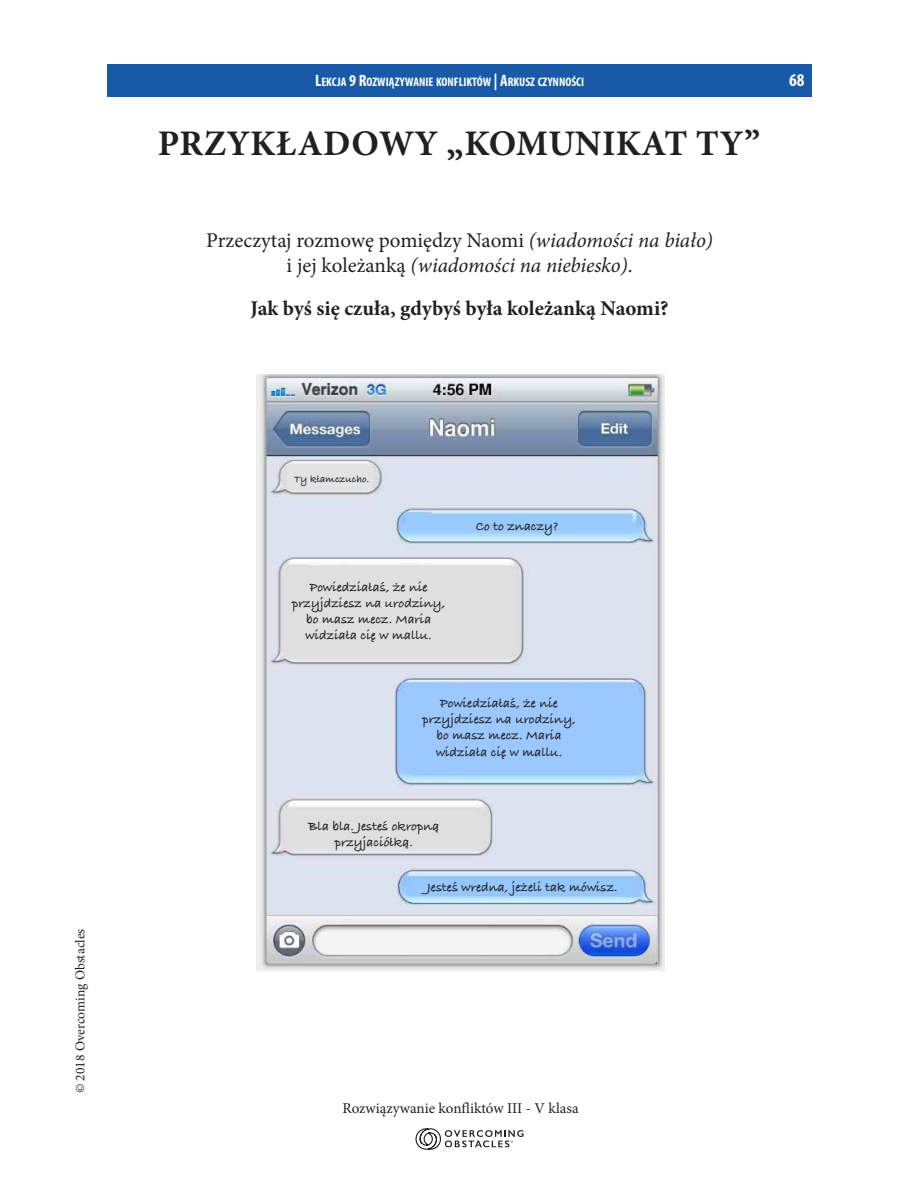
<style>
.page{position:relative;width:921px;height:1191px;background:#fff}
.page>*{position:absolute;margin:0;border:0;box-sizing:border-box;transform-origin:0 0}
.t1{font:700 36px "Minion Pro";letter-spacing:.01em;color:#231f20}
.t2{font:21px/25.2px "Minion Pro";color:#231f20;text-align:center}
.t3{font:700 21px "Minion Pro";color:#231f20}
.t4{font:700 condensed 18px "Myriad Pro";color:#fff}
.t5{font:15px "Minion Pro";color:#231f20}
.t6{font:700 13.5px/16.2px "Bradley Hand ITCTT";color:#231f20;text-align:center}
.t7{font:13.5px "Minion Pro";color:#231f20}
.t8{font:700 condensed 12.3px "Myriad Pro";color:#fff}
.t9{font:700 10.5px "Bradley Hand ITCTT";color:#231f20}
.s1{font-size:16.5px}
.s2{font-style:italic}
</style>
<div class="page">
<div style="left:108px;top:64px;width:703px;height:32px;background:#185aa8"></div>
<svg style="left:415px;top:1128px;width:108px;height:21px"></svg>
<img style="left:257px;top:374px;width:407px;height:596px">
<p class="t7" style="left:71px;top:1093px;width:166px;rotate:-90deg">© 2018 Overcoming Obstacles</p>
<p class="t8" style="left:315px;top:74px;width:270px"><span class="s1">L</span>EKCJA <span class="s1">9 R</span>OZWIĄZYWANIE KONFLIKTÓW <span class="s1">| A</span>RKUSZ CZYNNOŚCI</p>
<h3 class="t4" style="left:789px;top:69px;width:17px">68</h3>
<h1 class="t1" style="left:158px;top:118px;width:604px">PRZYKŁADOWY „KOMUNIKAT TY”</h1>
<h2 class="t2" style="left:206px;top:228px;width:508px">Przeczytaj rozmowę pomiędzy Naomi <span class="s2">(wiadomości na biało) </span>i jej koleżanką <span class="s2">(wiadomości na niebiesko)</span>.</h2>
<h2 class="t3" style="left:251px;top:294px;width:419px">Jak byś się czuła, gdybyś była koleżanką Naomi?</h2>
<p class="t9" style="left:294px;top:471px;width:77px">Ty kłamczucho.</p>
<p class="t6" style="left:292px;top:578px;width:155px">Powiedziałaś, że nie przyjdziesz na urodziny, bo masz mecz. Maria widziała cię w mallu.</p>
<p class="t6" style="left:476px;top:518px;width:84px">Co to znaczy?</p>
<p class="t6" style="left:422px;top:694px;width:155px">Powiedziałaś, że nie przyjdziesz na urodziny, bo masz mecz. Maria widziała cię w mallu.</p>
<p class="t6" style="left:308px;top:818px;width:132px">Bla bla. Jesteś okropną przyjaciółką.</p>
<p class="t6" style="left:427px;top:878px;width:192px">Jesteś wredna, jeżeli tak mówisz.</p>
<p class="t5" style="left:342px;top:1098px;width:238px">Rozwiązywanie konfliktów III - V klasa</p>
</div>
